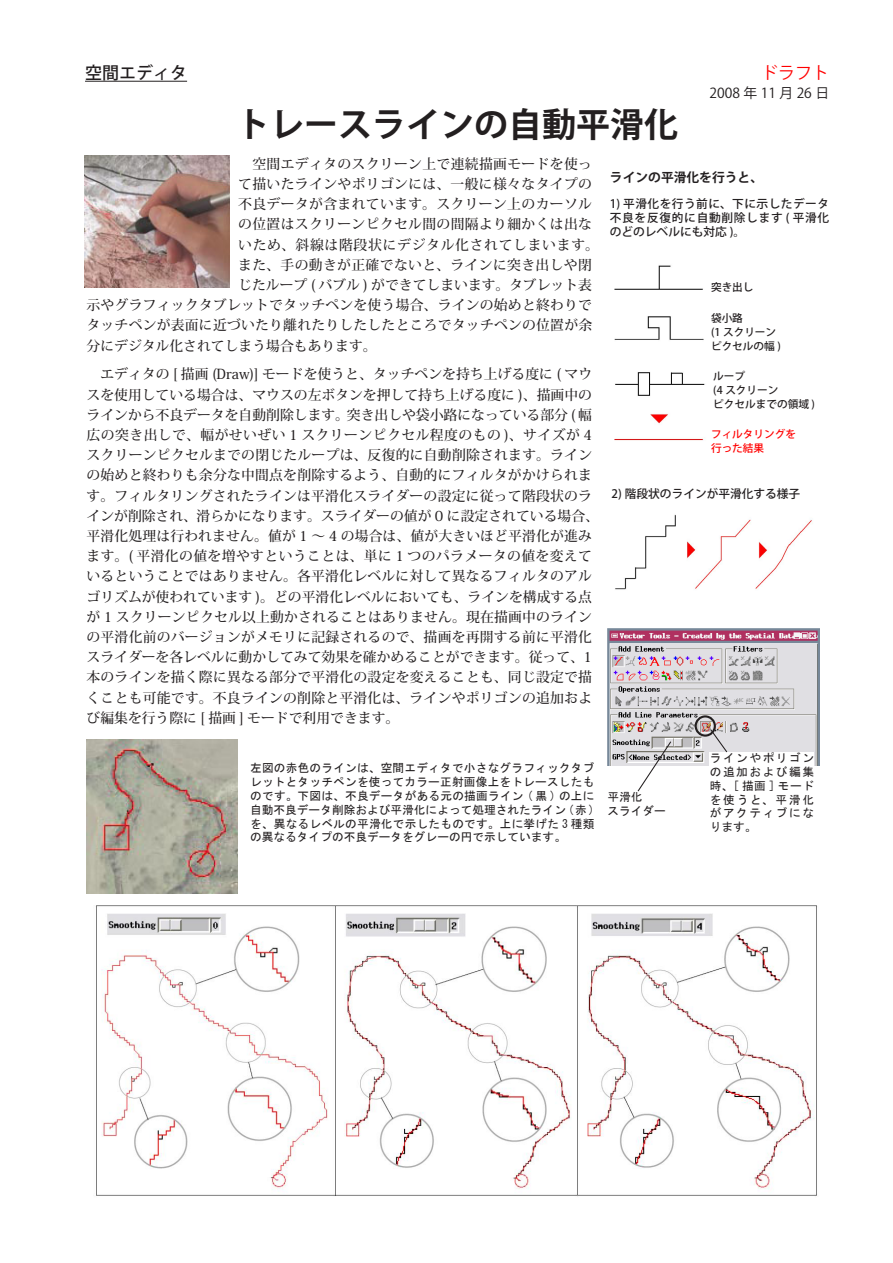
<style>
.page{position:relative;width:893px;height:1263px;background:#fff}
.page>*{position:absolute;margin:0;border:0;box-sizing:border-box;transform-origin:0 0}
.タイトル{font:700 34.05px "Koz Go Pro";color:#231f20}
.分類_下線{font:500 16.95px "Koz Go Pro";color:#231f20}
.肩_ドラフト{font:16.95px "Koz Go Pro";color:#f00}
.本文{font:500 13.8px/20.2px "Koz Min Pro";letter-spacing:.015em;color:#231f20;text-align:right}
.本文-2{font:500 13.8px "Koz Min Pro";letter-spacing:.05em;color:#231f20}
.右上日付{font:13.8px "Koz Go Pro";color:#231f20}
.画面の説明{font:700 12.75px "Koz Go Pro";color:#231f20}
.画面の説明-2{font:11.7px/13.8px "MS Gothic";letter-spacing:.02em;color:#231f20;text-align:justify}
.画面の説明-3{font:500 11.7px/13.8px "Koz Go Pro";letter-spacing:.04em;color:#231f20;text-align:justify}
.画面の説明-4{font:500 11.7px "Koz Go Pro";color:#231f20}
.画面の説明-5{font:500 10.65px "Koz Go Pro";color:#231f20}
.画面の説明-6{font:500 10.65px "Koz Go Pro";color:#f00}
</style>
<div class="page">
<hr style="left:85px;top:81px;width:102px;height:1px;background:#231f20">
<img style="left:614px;top:265px;width:91px;height:176px">
<img style="left:96px;top:905px;width:721px;height:292px">
<img style="left:615px;top:514px;width:197px;height:76px">
<img style="left:85px;top:155px;width:145px;height:132px">
<img style="left:86px;top:740px;width:152px;height:153px">
<img style="left:607px;top:628px;width:212px;height:137px">
<div style="left:710px;top:752px;width:104px;height:96px;background:#fff"></div>
<svg style="left:637px;top:740px;width:35px;height:52px"></svg>
<svg style="left:709px;top:728px;width:19px;height:25px"></svg>
<div style="left:695px;top:715px;width:21px;height:22px;border:2px solid #231f20;border-radius:50%"></div>
<p class="分類_下線" style="left:85px;top:62px;width:104px">空間エディタ</p>
<p class="タイトル" style="left:236px;top:103px;width:444px">トレースラインの自動平滑化</p>
<p class="肩_ドラフト" style="left:761px;top:62px;width:70px">ドラフト</p>
<p class="右上日付" style="left:709px;top:84px;width:121px">2008 年 11 月 26 日</p>
<p class="本文" style="left:238px;top:153px;width:355px">　空間エディタのスクリーン上で連続描画モードを使っ</p>
<p class="本文" style="left:238px;top:173px;width:355px">て描いたラインやポリゴンには、一般に様々なタイプの</p>
<p class="本文" style="left:238px;top:194px;width:355px">不良データが含まれています。スクリーン上のカーソル</p>
<p class="本文" style="left:238px;top:214px;width:355px">の位置はスクリーンピクセル間の間隔より細かくは出な</p>
<p class="本文-2" style="left:238px;top:235px;width:362px">いため、斜線は階段状にデジタル化されてしまいます。</p>
<p class="本文" style="left:238px;top:254px;width:355px">また、手の動きが正確でないと、ラインに突き出しや閉</p>
<p class="本文" style="left:238px;top:274px;width:355px">じたループ ( バブル ) ができてしまいます。タブレット表</p>
<p class="本文" style="left:87px;top:295px;width:507px">示やグラフィックタブレットでタッチペンを使う場合、ラインの始めと終わりで</p>
<p class="本文" style="left:87px;top:315px;width:507px">タッチペンが表面に近づいたり離れたりしたしたところでタッチペンの位置が余</p>
<p class="本文" style="left:87px;top:335px;width:292px">分にデジタル化されてしまう場合もあります。</p>
<p class="本文" style="left:87px;top:364px;width:507px">　エディタの [ 描画 (Draw)] モードを使うと、タッチペンを持ち上げる度に ( マウスを使用している場合は、マウスの左ボタンを押して持ち上げる度に )、描画中の突き出しや袋小路になっている部分 幅(</p>
<p class="本文" style="left:87px;top:404px;width:514px;text-align:left">ラインから不良データを自動削除します。<br>広の突き出しで、幅がせいぜい 1 スクリーンピクセル程度のもの )、サイズが 4スクリーンピクセルまでの閉じたループは、反復的に自動削除されます。ラインの始めと終わりも余分な中間点を削除するよう、自動的にフィルタがかけられます。フィルタリングされたラインは平滑化スライダーの設定に従って階段状のラインが削除され、滑らかになります。スライダーの値が 0 に設定されている場合、平滑化処理は行われません。値が 1 ～ 4 の場合は、値が大きいほど平滑化が進みます。( 平滑化の値を増やすということは、単に 1 つのパラメータの値を変えているということではありません。各平滑化レベルに対して異なるフィルタのアルゴリズムが使われています )。どの平滑化レベルにおいても、ラインを構成する点が 1 スクリーンピクセル以上動かされることはありません。現在描画中のラインの平滑化前のバージョンがメモリに記録されるので、描画を再開する前に平滑化スライダーを各レベルに動かしてみて効果を確かめることができます。従って、1本のラインを描く際に異なる部分で平滑化の設定を変えることも、同じ設定で描くことも可能です。不良ラインの削除と平滑化は、ラインやポリゴンの追加および編集を行う際に [ 描画 ] モードで利用できます。</p>
<p class="画面の説明-2" style="left:250px;top:761px;width:346px">左図の赤色のラインは、空間エディタで小さなグラフィックタブレットとタッチペンを使ってカラー正射画像上をトレースしたものです。下図は、不良データがある元の描画ライン ( 黒 ) の上に自動不良データ削除および平滑化によって処理されたライン(赤 (を、異なるレベルの平滑化で示したものです。上に挙げた 3 種類の異なるタイプの不良データをグレーの円で示しています。</p>
<p class="画面の説明" style="left:610px;top:169px;width:155px">ラインの平滑化を行うと、</p>
<p class="画面の説明-3" style="left:610px;top:197px;width:221px">)1 平滑化を行う前に、下に示したデータ不良を反復的に自動削除します ( 平滑化のどのレベルにも対応。(</p>
<p class="画面の説明-5" style="left:711px;top:280px;width:44px">突き出し</p>
<p class="画面の説明-5" style="left:711px;top:312px;width:33px">袋小路</p>
<p class="画面の説明-5" style="left:711px;top:326px;width:67px">1( スクリーン</p>
<p class="画面の説明-5" style="left:711px;top:339px;width:71px">ピクセルの幅 (</p>
<p class="画面の説明-5" style="left:713px;top:370px;width:33px">ループ</p>
<p class="画面の説明-5" style="left:713px;top:383px;width:67px">4( スクリーン</p>
<p class="画面の説明-5" style="left:713px;top:397px;width:103px">ピクセルまでの領域 (</p>
<p class="画面の説明-6" style="left:711px;top:427px;width:87px">フィルタリングを</p>
<p class="画面の説明-6" style="left:711px;top:441px;width:55px">行った結果</p>
<p class="画面の説明-4" style="left:612px;top:486px;width:190px">)2 階段状のラインが平滑化する様子</p>
<p class="画面の説明-2" style="left:607px;top:790px;width:37px">平滑化</p>
<p class="画面の説明-2" style="left:607px;top:804px;width:60px">スライダー</p>
<p class="画面の説明-2" style="left:710px;top:751px;width:106px">ラインやポリゴンの追加および編集時、[ 描画 ] モードを使うと、平滑化がアクティブになります。</p>
</div>
